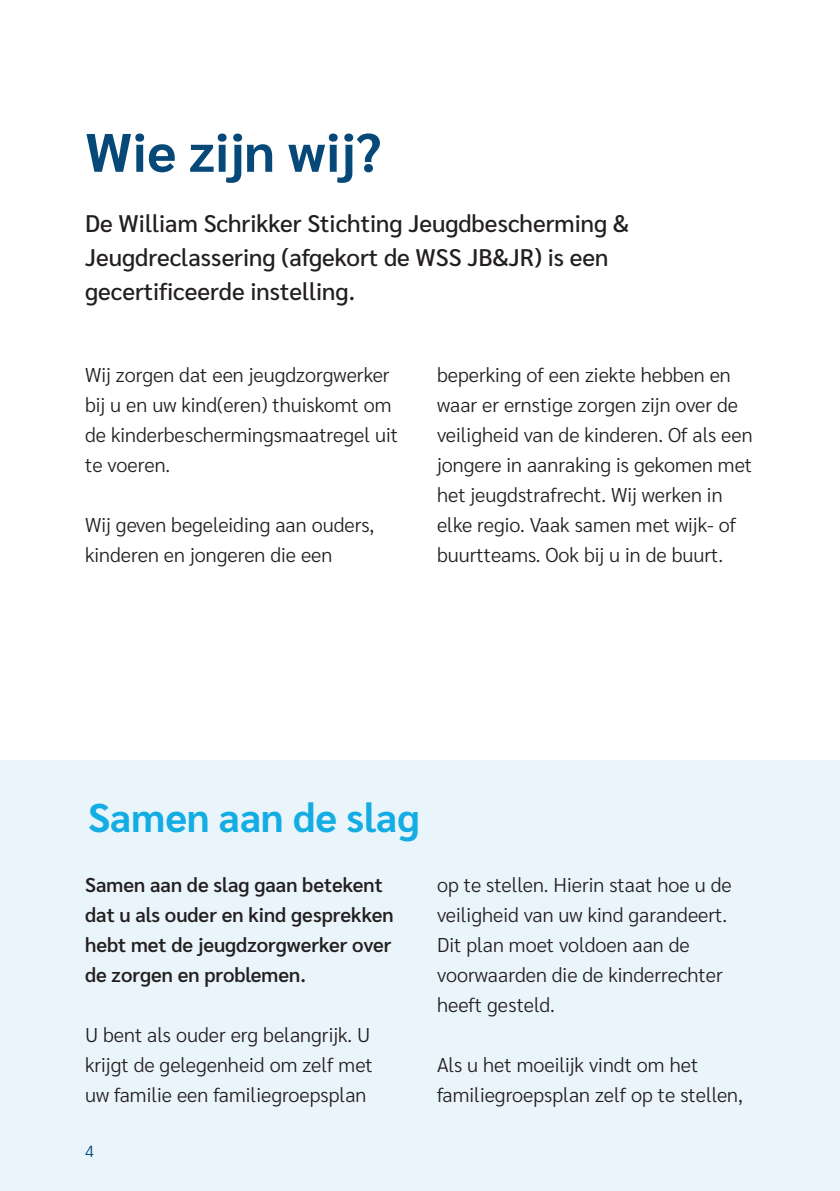
<style>
.page{position:relative;width:840px;height:1191px;background:#fff}
.page>*{position:absolute;margin:0;border:0;box-sizing:border-box;transform-origin:0 0}
.t1{font:700 54px "Sarabun";color:#064978}
.t2{font:700 40px "Sarabun";color:#13ace3}
.t3{font:500 24px/34px "Sarabun";color:#231f20}
.t4{font:300 20px/30px "Sarabun";color:#231f20}
.t5{font:600 20px/30px "Sarabun";color:#231f20}
.t6{font:300 16px "Sarabun";color:#064978}
</style>
<div class="page">
<div style="left:0;top:760px;width:839px;height:431px;background:#eaf5fb"></div>
<h1 class="t1" style="left:85px;top:122px;width:297px">Wie zijn wij?</h1>
<p class="t3" style="left:85px;top:206px;width:545px">De William Schrikker Stichting Jeugdbescherming &amp;<br>Jeugdreclassering (afgekort de WSS JB&amp;JR) is een gecertificeerde instelling.</p>
<p class="t4" style="left:85px;top:360px;width:314px">Wij zorgen dat een jeugdzorgwerker bij u en uw kind(eren) thuiskomt om de kinderbeschermingsmaatregel uit te voeren.</p>
<p class="t4" style="left:85px;top:510px;width:290px">Wij geven begeleiding aan ouders, kinderen en jongeren die een</p>
<p class="t4" style="left:437px;top:360px;width:317px">beperking of een ziekte hebben en waar er ernstige zorgen zijn over de veiligheid van de kinderen. Of als een jongere in aanraking is gekomen met het jeugdstrafrecht. Wij werken in elke regio. Vaak samen met wijk- of buurtteams. Ook bij u in de buurt.</p>
<h2 class="t2" style="left:88px;top:795px;width:333px">Samen aan de slag</h2>
<p class="t5" style="left:85px;top:870px;width:310px">Samen aan de slag gaan betekent dat u als ouder en kind gesprekken hebt met de jeugdzorgwerker over de zorgen en problemen.</p>
<p class="t4" style="left:85px;top:1020px;width:289px">U bent als ouder erg belangrijk. U krijgt de gelegenheid om zelf met uw familie een familiegroepsplan</p>
<p class="t6" style="left:85px;top:1142px;width:10px">4</p>
<p class="t4" style="left:437px;top:870px;width:296px">op te stellen. Hierin staat hoe u de veiligheid van uw kind garandeert.<br>Dit plan moet voldoen aan de voorwaarden die de kinderrechter heeft gesteld.</p>
<p class="t4" style="left:437px;top:1050px;width:307px">Als u het moeilijk vindt om het familiegroepsplan zelf op te stellen,</p>
</div>
